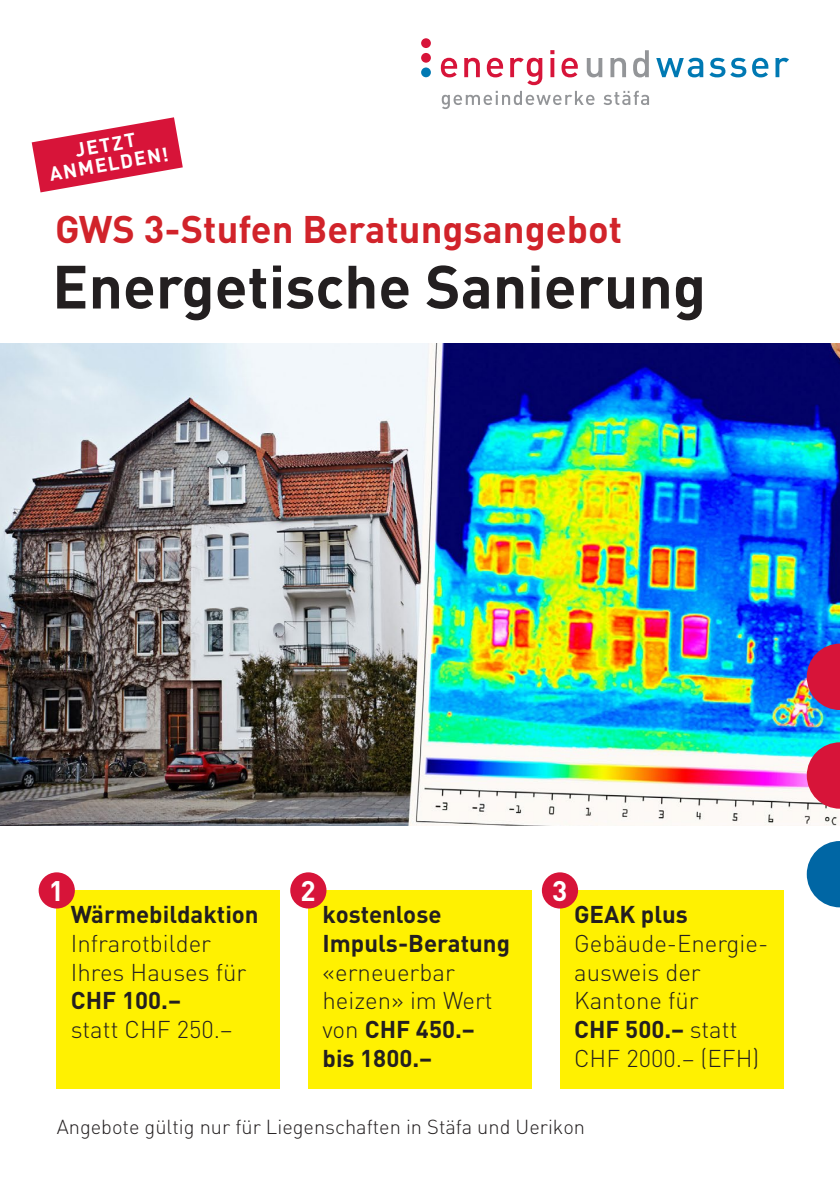
<style>
.page{position:relative;width:840px;height:1191px;background:#fff}
.page>*{position:absolute;margin:0;border:0;box-sizing:border-box;transform-origin:0 0}
.t1{font:700 60px "DIN Pro";color:#231f20}
.t2{font:700 38px "DIN Pro";color:#d1232a}
.t3{font:700 28px "DIN Pro";color:#fff}
.t4{font:300 24px/28.8px "DIN Pro";color:#231f20}
.t5{font:700 24px/28.8px "DIN Pro";color:#231f20}
.t6{font:300 20px "DIN Pro";color:#231f20}
.t7{font:700 19.4px/19.4px "DIN Pro";color:#fff;text-align:center}
.s1{font-weight:700}
</style>
<div class="page">
<img style="left:0;top:343px;width:839px;height:482px">
<svg style="left:806px;top:643px;width:33px;height:67px;background:#ad2d61"></svg>
<svg style="left:806px;top:742px;width:33px;height:66px;background:#c24662"></svg>
<svg style="left:806px;top:841px;width:33px;height:66px"></svg>
<svg style="left:441px;top:91px;width:153px;height:18px"></svg>
<svg style="left:603px;top:91px;width:45px;height:14px"></svg>
<svg style="left:440px;top:58px;width:17px;height:19px"></svg>
<svg style="left:464px;top:58px;width:15px;height:19px"></svg>
<svg style="left:486px;top:58px;width:17px;height:19px"></svg>
<svg style="left:510px;top:58px;width:32px;height:27px"></svg>
<svg style="left:550px;top:58px;width:4px;height:19px"></svg>
<svg style="left:550px;top:50px;width:4px;height:4px"></svg>
<svg style="left:561px;top:58px;width:16px;height:19px"></svg>
<svg style="left:586px;top:58px;width:16px;height:19px"></svg>
<svg style="left:610px;top:58px;width:15px;height:19px"></svg>
<svg style="left:633px;top:50px;width:15px;height:27px"></svg>
<svg style="left:656px;top:58px;width:47px;height:19px"></svg>
<svg style="left:709px;top:58px;width:59px;height:19px"></svg>
<svg style="left:775px;top:58px;width:13px;height:19px"></svg>
<div style="left:421px;top:67px;width:9px;height:10px;background:#0079b3;border-radius:50%"></div>
<div style="left:421px;top:53px;width:9px;height:10px;background:#d71439;border-radius:50%"></div>
<div style="left:421px;top:38px;width:9px;height:10px;background:#d71439;border-radius:50%"></div>
<div style="left:57px;top:890px;width:223px;height:198px;background:#fff101"></div>
<div style="left:308px;top:890px;width:223px;height:198px;background:#fff101"></div>
<div style="left:559px;top:890px;width:223px;height:198px;background:#fff101"></div>
<div style="left:39px;top:872px;width:36px;height:36px;background:#d71439;border-radius:50%"></div>
<div style="left:290px;top:872px;width:36px;height:36px;background:#d71439;border-radius:50%"></div>
<div style="left:541px;top:872px;width:36px;height:36px;background:#d71439;border-radius:50%"></div>
<svg style="left:32px;top:117px;width:151px;height:75px"></svg>
<p class="t7" style="left:44px;top:145px;width:122px;rotate:-10deg">JETZT<br>ANMELDEN!</p>
<h2 class="t2" style="left:55px;top:203px;width:568px">GWS 3-Stufen Beratungsangebot</h2>
<h1 class="t1" style="left:52px;top:246px;width:655px">Energetische Sanierung</h1>
<p class="t3" style="left:49px;top:871px;width:17px">1</p>
<p class="t3" style="left:300px;top:871px;width:17px">2</p>
<p class="t3" style="left:551px;top:871px;width:17px">3</p>
<p class="t5" style="left:71px;top:899px;width:189px">Wärmebildaktion</p>
<p class="t4" style="left:71px;top:927px;width:177px">Infrarotbilder<br>Ihres Hauses für</p>
<p class="t5" style="left:71px;top:985px;width:112px">CHF 100.–</p>
<p class="t4" style="left:71px;top:1014px;width:163px">statt CHF 250.–</p>
<p class="t5" style="left:322px;top:899px;width:189px">kostenlose<br>Impuls-Beratung</p>
<p class="t4" style="left:322px;top:956px;width:171px">«erneuerbar heizen» im Wert von <span class="s1">CHF 450.– bis 1800.–</span></p>
<p class="t5" style="left:574px;top:899px;width:115px">GEAK plus</p>
<p class="t4" style="left:574px;top:927px;width:195px">Gebäude-Energie&shy;ausweis der<br>Kantone für<br><span class="s1">CHF 500.–</span> statt<br>CHF 2000.– (EFH)</p>
<p class="t6" style="left:57px;top:1113px;width:529px">Angebote gültig nur für Liegenschaften in Stäfa und Uerikon</p>
</div>
